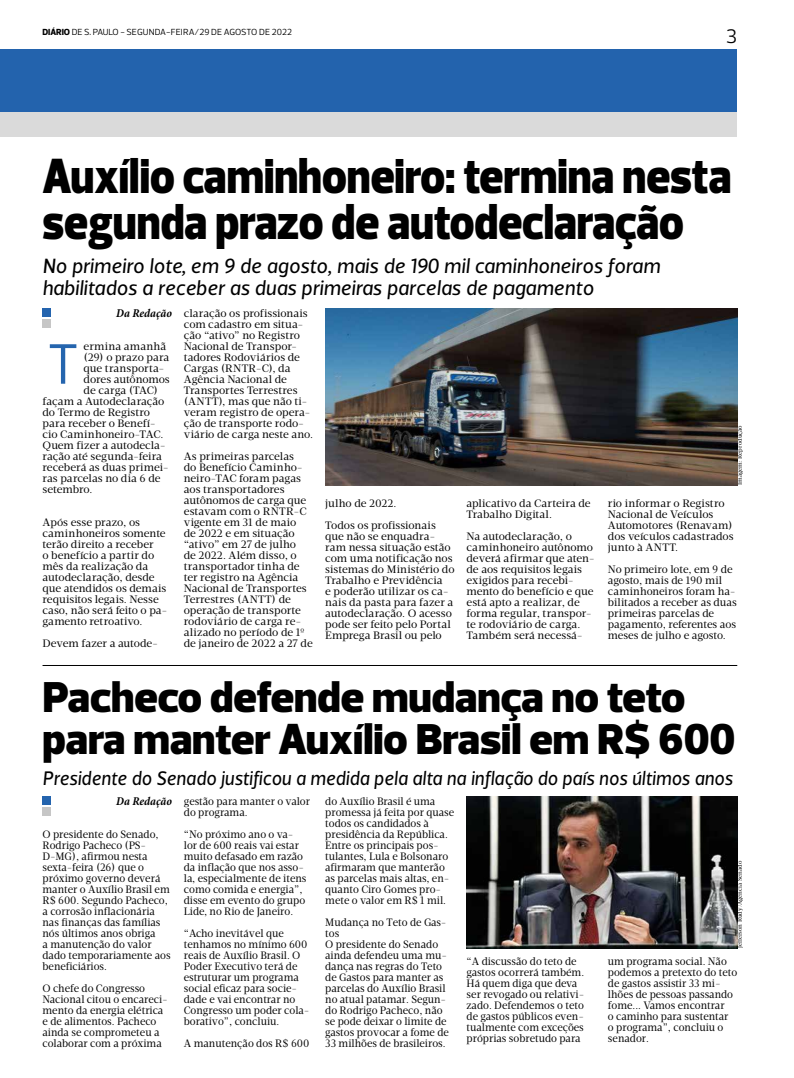
<style>
.page{position:relative;width:794px;height:1078px;background:#fff}
.page>*{position:absolute;margin:0;border:0;box-sizing:border-box;transform-origin:0 0}
.t1{font:58px "Prelo";color:#2565ae}
.t2{font:900 50px/46px "Prelo";color:#000;scale:.9 1}
.t3{font:900 44px/42px "Prelo";color:#000}
.t4{font:italic 21px/22px "Velino Sans";color:#000}
.t5{font:italic 20px "Velino Sans";color:#000;scale:.95 1}
.t6{font:20px "Prelo";color:#000}
.t7{font:italic 700 condensed 12px "Minion Pro";letter-spacing:-.005em;color:#000}
.t8{font:11px/11px "Velino Text";color:#000}
.t9{font:11px/11px "Velino Text";color:#000;scale:.94 1}
.t10{font:11px "Velino Text";letter-spacing:.025em;color:#000}
.t11{font:9px "Prelo";color:#000}
.t12{font:6px "Velino Text";color:#000}
.s1{font-weight:800}
</style>
<div class="page">
<div style="left:0;top:50px;width:737px;height:62px;background:#2363ad"></div>
<div style="left:0;top:112px;width:737px;height:25px;background:#dadada"></div>
<div style="left:43px;top:319px;width:8px;height:8px;background:#c6c6c6"></div>
<div style="left:43px;top:309px;width:8px;height:8px;background:#2464ae"></div>
<hr style="left:43px;top:665px;width:694px;height:1px;background:#000">
<div style="left:43px;top:806px;width:8px;height:9px;background:#c6c6c6"></div>
<div style="left:43px;top:796px;width:8px;height:8px;background:#2464ae"></div>
<img style="left:325px;top:309px;width:412px;height:176px">
<img style="left:466px;top:796px;width:271px;height:152px">
<p class="t11" style="left:43px;top:27px;width:251px"><span class="s1">DIÁRIO</span> DE S. PAULO - SEGUNDA-FEIRA/29 DE AGOSTO DE 2022</p>
<h3 class="t6" style="left:726px;top:24px;width:13px">3</h3>
<h2 class="t2" style="left:43px;top:153px;width:767px">Auxílio caminhoneiro: termina nesta segunda prazo de autodeclaração</h2>
<h3 class="t4" style="left:43px;top:254px;width:619px">No primeiro lote, em 9 de agosto, mais de 190 mil caminhoneiros foram habilitados a receber as duas primeiras parcelas de pagamento</h3>
<p class="t7" style="left:116px;top:305px;width:57px">Da Redação</p>
<p class="t10" style="left:84px;top:339px;width:84px">ermina amanhã</p>
<p class="t8" style="left:84px;top:352px;width:87px">(29) o prazo para</p>
<p class="t8" style="left:84px;top:363px;width:82px">que transporta-</p>
<p class="t8" style="left:84px;top:374px;width:88px">dores autônomos</p>
<p class="t8" style="left:84px;top:385px;width:76px">de carga (TAC)</p>
<p class="t8" style="left:43px;top:396px;width:123px">façam a Autodeclaração</p>
<p class="t8" style="left:43px;top:407px;width:109px">do Termo de Registro</p>
<p class="t8" style="left:43px;top:418px;width:115px">para receber o Benefí-</p>
<p class="t8" style="left:43px;top:429px;width:123px">cio Caminhoneiro-TAC.</p>
<p class="t8" style="left:43px;top:440px;width:125px">Quem fizer a autodecla-</p>
<p class="t8" style="left:43px;top:451px;width:121px">ração até segunda-feira</p>
<p class="t8" style="left:43px;top:462px;width:128px">receberá as duas primei-</p>
<p class="t8" style="left:43px;top:473px;width:120px">ras parcelas no dia 6 de</p>
<p class="t8" style="left:43px;top:484px;width:51px">setembro.</p>
<p class="t8" style="left:43px;top:517px;width:126px">Após esse prazo, os caminhoneiros somente terão direito a receber<br>o benefício a partir do mês da realização da autodeclaração, desde que atendidos os demais requisitos legais. Nesse caso, não será feito o pa&shy;gamento retroativo.</p>
<p class="t8" style="left:43px;top:638px;width:117px">Devem fazer a autode-</p>
<h1 class="t1" style="left:47px;top:328px;width:34px">T</h1>
<p class="t8" style="left:184px;top:308px;width:131px">claração os profissionais com cadastro em situa&shy;ção “ativo” no Registro<br>Nacional de Transpor&shy;tadores Rodoviários de<br>Cargas (RNTR-C), da<br>Agência Nacional de<br>Transportes Terrestres (ANTT), mas que não ti&shy;veram registro de opera&shy;ção de transporte rodo&shy;viário de carga neste ano.</p>
<p class="t8" style="left:184px;top:451px;width:130px">As primeiras parcelas<br>do Benefício Caminho&shy;neiro-TAC foram pagas aos transportadores autônomos de carga que estavam com o RNTR-C vigente em 31 de maio<br>de 2022 e em situação “ativo” em 27 de julho<br>de 2022. Além disso, o transportador tinha de ter registro na Agência<br>Nacional de Transportes<br>Terrestres (ANTT) de operação de transporte rodoviário de carga re&shy;alizado no período de 1º de janeiro de 2022 a 27 de</p>
<p class="t8" style="left:325px;top:492px;width:112px;line-height:22px">julho de 2022.<br>Todos os profissionais</p>
<p class="t8" style="left:325px;top:530px;width:131px">que não se enquadra&shy;ram nessa situação estão com uma notificação nos sistemas do Ministério do<br>Trabalho e Previdência<br>e poderão utilizar os ca&shy;nais da pasta para fazer a autodeclaração. O acesso pode ser feito pelo Portal<br>Emprega Brasil ou pelo</p>
<p class="t8" style="left:466px;top:497px;width:125px">aplicativo da Carteira de<br>Trabalho Digital.</p>
<p class="t8" style="left:466px;top:530px;width:130px">Na autodeclaração, o caminhoneiro autônomo deverá afirmar que aten&shy;de aos requisitos legais exigidos para recebi&shy;mento do benefício e que está apto a realizar, de forma regular, transpor&shy;te rodoviário de carga.<br>Também será necessá-</p>
<p class="t12" style="left:736px;top:484px;width:61px;rotate:-90deg">Imagem: Reprodução</p>
<p class="t8" style="left:608px;top:497px;width:127px">rio informar o Registro<br>Nacional de Veículos<br>Automotores (Renavam) dos veículos cadastrados junto à ANTT.</p>
<p class="t8" style="left:608px;top:563px;width:130px">No primeiro lote, em 9 de agosto, mais de 190 mil caminhoneiros foram ha&shy;bilitados a receber as duas primeiras parcelas de pagamento, referentes aos meses de julho e agosto.</p>
<h3 class="t3" style="left:43px;top:676px;width:694px">Pacheco defende mudança no teto para manter Auxílio Brasil em R$ 600</h3>
<p class="t7" style="left:116px;top:793px;width:57px">Da Redação</p>
<p class="t9" style="left:43px;top:828px;width:138px">O presidente do Senado,<br>Rodrigo Pacheco (PS-<br>D-MG), afirmou nesta sexta-feira (26) que o próximo governo deverá manter o Auxílio Brasil em<br>R$ 600. Segundo Pacheco, a corrosão inflacionária nas finanças das famílias nós últimos anos obriga<br>a manutenção do valor dado temporariamente aos beneficiários.</p>
<p class="t9" style="left:43px;top:982px;width:135px">O chefe do Congresso<br>Nacional citou o encareci&shy;mento da energia elétrica e de alimentos. Pacheco ainda se comprometeu a colaborar com a próxima</p>
<h3 class="t5" style="left:43px;top:766px;width:728px">Presidente do Senado justificou a medida pela alta na inflação do país nos últimos anos</h3>
<p class="t9" style="left:184px;top:795px;width:136px">gestão para manter o valor do programa.</p>
<p class="t9" style="left:184px;top:828px;width:132px">“No próximo ano o va&shy;lor de 600 reais vai estar muito defasado em razão da inflação que nos asso&shy;la, especialmente de itens como comida e energia”, disse em evento do grupo<br>Lide, no Rio de Janeiro.</p>
<p class="t9" style="left:184px;top:927px;width:135px">“Acho inevitável que tenhamos no mínimo 600 reais de Auxílio Brasil. O<br>Poder Executivo terá de estruturar um programa social eficaz para socie&shy;dade e vai encontrar no<br>Congresso um poder cola&shy;borativo”, concluiu.</p>
<p class="t9" style="left:184px;top:1037px;width:135px">A manutenção dos R$ 600</p>
<p class="t9" style="left:325px;top:795px;width:139px">do Auxílio Brasil é uma promessa já feita por quase todos os candidados à presidência da República.<br>Entre os principais pos&shy;tulantes, Lula e Bolsonaro afirmaram que manterão as parcelas mais altas, en&shy;quanto Ciro Gomes pro&shy;mete o valor em R$ 1 mil.</p>
<p class="t9" style="left:325px;top:916px;width:133px">Mudança no Teto de Gas&shy;tos<br>O presidente do Senado ainda defendeu uma mu&shy;dança nas regras do Teto de Gastos para manter as parcelas do Auxílio Brasil no atual patamar. Segun&shy;do Rodrigo Pacheco, não se pode deixar o limite de gastos provocar a fome de<br>33 milhões de brasileiros.</p>
<p class="t12" style="left:736px;top:948px;width:89px;rotate:-90deg">Jefferson Rudy/Agência Senado</p>
<p class="t9" style="left:466px;top:955px;width:127px">“A discussão do teto de gastos ocorrerá também.<br>Há quem diga que deva ser revogado ou relativi&shy;zado. Defendemos o teto de gastos públicos even&shy;tualmente com exceções próprias sobretudo para</p>
<p class="t9" style="left:608px;top:955px;width:139px">um programa social. Não podemos a pretexto do teto de gastos assistir 33 mi&shy;lhões de pessoas passando fome... Vamos encontrar<br>o caminho para sustentar<br>o programa”, concluiu o senador.</p>
</div>
